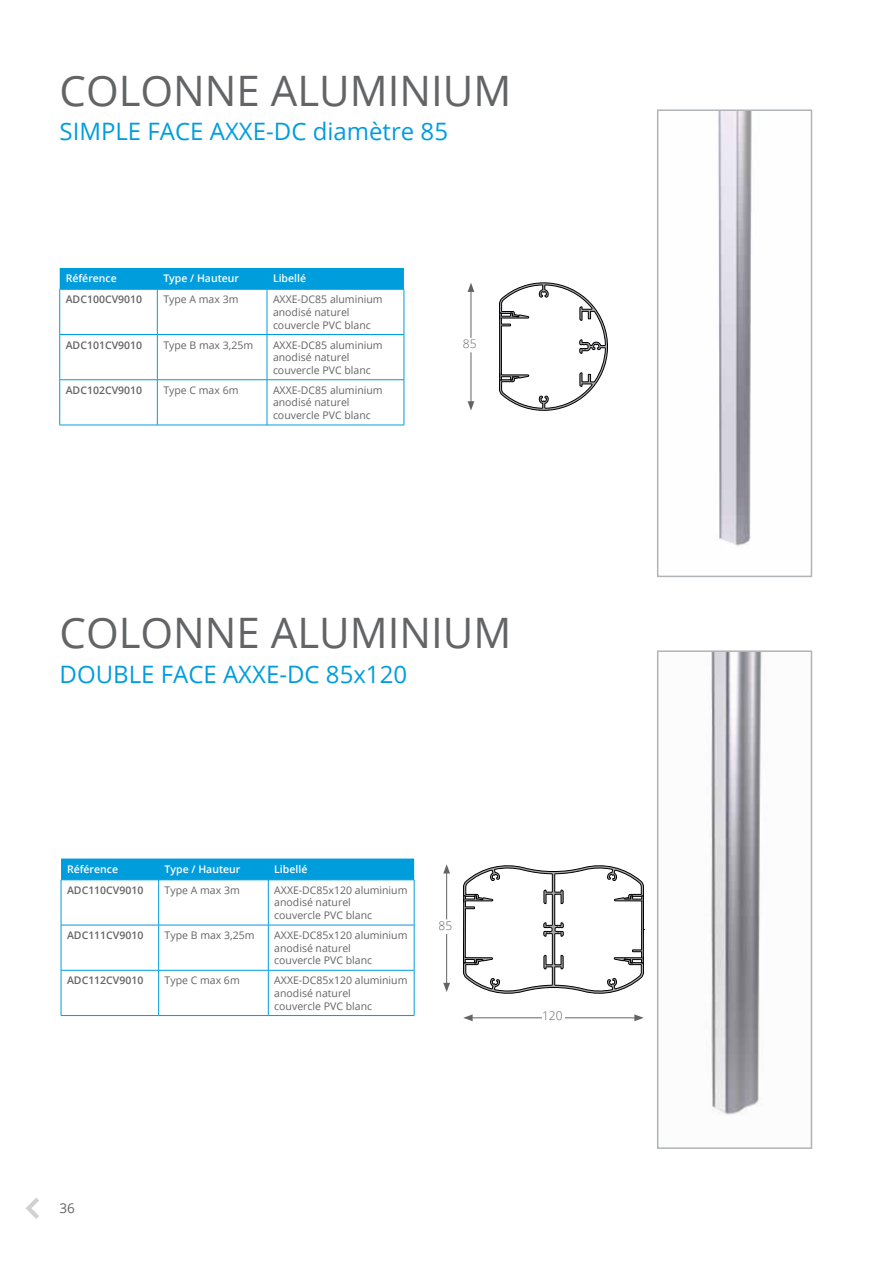
<style>
.page{position:relative;width:893px;height:1263px;background:#fff}
.page>*{position:absolute;margin:0;border:0;box-sizing:border-box;transform-origin:0 0}
.t1{font:42px "Open Sans";color:#636466}
.t2{font:24px "Open Sans";color:#009ddd}
.t3{font:13.5px "Open Sans";color:#636466}
.t4{font:300 12.15px "Open Sans";color:#636466}
.t5{font:300 12px "Open Sans";color:#636466}
.t6{font:10.5px/12.6px "Open Sans";color:#636466}
.t7{font:600 10.5px "Open Sans";color:#636466}
.t8{font:600 10.5px "Open Sans";color:#fff}
</style>
<div class="page">
<svg style="left:26px;top:1198px;width:13px;height:21px"></svg>
<div style="left:60px;top:268px;width:344px;height:21px;background:#009ddd"></div>
<hr style="left:59px;top:380px;width:1px;height:45px;background:#009ddd">
<hr style="left:157px;top:380px;width:1px;height:45px;background:#009ddd">
<hr style="left:267px;top:380px;width:1px;height:45px;background:#009ddd">
<hr style="left:404px;top:380px;width:1px;height:45px;background:#009ddd">
<hr style="left:60px;top:425px;width:97px;height:1px;background:#009ddd">
<hr style="left:157px;top:425px;width:110px;height:1px;background:#009ddd">
<hr style="left:267px;top:425px;width:137px;height:1px;background:#009ddd">
<hr style="left:60px;top:289px;width:97px;height:1px;background:#009ddd">
<hr style="left:59px;top:289px;width:1px;height:45px;background:#009ddd">
<hr style="left:157px;top:289px;width:110px;height:1px;background:#009ddd">
<hr style="left:157px;top:289px;width:1px;height:45px;background:#009ddd">
<hr style="left:267px;top:289px;width:137px;height:1px;background:#009ddd">
<hr style="left:267px;top:289px;width:1px;height:45px;background:#009ddd">
<hr style="left:404px;top:289px;width:1px;height:45px;background:#009ddd">
<hr style="left:60px;top:334px;width:97px;height:1px;background:#009ddd">
<hr style="left:157px;top:334px;width:110px;height:1px;background:#009ddd">
<hr style="left:267px;top:334px;width:137px;height:1px;background:#009ddd">
<hr style="left:59px;top:335px;width:1px;height:45px;background:#009ddd">
<hr style="left:157px;top:335px;width:1px;height:45px;background:#009ddd">
<hr style="left:267px;top:335px;width:1px;height:45px;background:#009ddd">
<hr style="left:404px;top:335px;width:1px;height:45px;background:#009ddd">
<hr style="left:60px;top:379px;width:97px;height:1px;background:#009ddd">
<hr style="left:157px;top:379px;width:110px;height:1px;background:#009ddd">
<hr style="left:267px;top:379px;width:137px;height:1px;background:#009ddd">
<div style="left:61px;top:858px;width:353px;height:21px;background:#009ddd"></div>
<hr style="left:159px;top:879px;width:109px;height:1px;background:#009ddd">
<hr style="left:158px;top:880px;width:1px;height:45px;background:#009ddd">
<hr style="left:268px;top:879px;width:146px;height:1px;background:#009ddd">
<hr style="left:268px;top:880px;width:1px;height:45px;background:#009ddd">
<hr style="left:414px;top:880px;width:1px;height:45px;background:#009ddd">
<hr style="left:159px;top:925px;width:109px;height:1px;background:#009ddd">
<hr style="left:268px;top:925px;width:146px;height:1px;background:#009ddd">
<hr style="left:158px;top:925px;width:1px;height:45px;background:#009ddd">
<hr style="left:268px;top:925px;width:1px;height:45px;background:#009ddd">
<hr style="left:414px;top:925px;width:1px;height:45px;background:#009ddd">
<hr style="left:61px;top:970px;width:1px;height:45px;background:#009ddd">
<hr style="left:159px;top:970px;width:109px;height:1px;background:#009ddd">
<hr style="left:158px;top:970px;width:1px;height:45px;background:#009ddd">
<hr style="left:268px;top:970px;width:146px;height:1px;background:#009ddd">
<hr style="left:268px;top:970px;width:1px;height:45px;background:#009ddd">
<hr style="left:414px;top:970px;width:1px;height:45px;background:#009ddd">
<hr style="left:61px;top:1015px;width:98px;height:1px;background:#009ddd">
<hr style="left:159px;top:1015px;width:109px;height:1px;background:#009ddd">
<hr style="left:268px;top:1015px;width:146px;height:1px;background:#009ddd">
<hr style="left:61px;top:879px;width:98px;height:1px;background:#009ddd">
<hr style="left:61px;top:880px;width:1px;height:45px;background:#009ddd">
<hr style="left:61px;top:925px;width:98px;height:1px;background:#009ddd">
<hr style="left:61px;top:925px;width:1px;height:45px;background:#009ddd">
<hr style="left:61px;top:970px;width:98px;height:1px;background:#009ddd">
<svg style="left:499px;top:283px;width:109px;height:128px"></svg>
<svg style="left:463px;top:865px;width:181px;height:128px"></svg>
<hr style="left:471px;top:290px;width:1px;height:114px;background:#636466">
<svg style="left:468px;top:283px;width:6px;height:9px"></svg>
<svg style="left:468px;top:401px;width:6px;height:9px"></svg>
<div style="left:462px;top:338px;width:17px;height:14px;background:#fff"></div>
<hr style="left:446px;top:871px;width:1px;height:114px;background:#636466">
<svg style="left:443px;top:864px;width:7px;height:9px"></svg>
<svg style="left:443px;top:983px;width:7px;height:9px"></svg>
<div style="left:438px;top:920px;width:16px;height:13px;background:#fff"></div>
<hr style="left:470px;top:1017px;width:167px;height:1px;background:#636466">
<svg style="left:463px;top:1014px;width:10px;height:7px"></svg>
<svg style="left:634px;top:1014px;width:10px;height:7px"></svg>
<div style="left:542px;top:1011px;width:23px;height:13px;background:#fff"></div>
<img style="left:718px;top:112px;width:34px;height:434px">
<div style="left:657px;top:109px;width:155px;height:468px;border:2px solid #b1b4b6"></div>
<img style="left:711px;top:653px;width:51px;height:462px">
<div style="left:657px;top:650px;width:155px;height:499px;border:2px solid #b1b4b6"></div>
<h1 class="t1" style="left:60px;top:62px;width:453px">COLONNE ALUMINIUM</h1>
<h2 class="t2" style="left:60px;top:115px;width:390px">SIMPLE FACE AXXE-DC diamètre 85</h2>
<p class="t8" style="left:66px;top:271px;width:53px">Référence</p>
<p class="t8" style="left:163px;top:271px;width:77px">Type / Hauteur</p>
<p class="t8" style="left:273px;top:271px;width:35px">Libellé</p>
<p class="t7" style="left:66px;top:292px;width:78px">ADC100CV9010</p>
<p class="t6" style="left:163px;top:293px;width:77px">Type A max 3m</p>
<p class="t6" style="left:273px;top:293px;width:111px">AXXE-DC85 aluminium anodisé naturel couvercle PVC blanc</p>
<p class="t7" style="left:66px;top:337px;width:78px">ADC101CV9010</p>
<p class="t6" style="left:163px;top:338px;width:91px">Type B max 3,25m</p>
<p class="t6" style="left:273px;top:338px;width:111px">AXXE-DC85 aluminium anodisé naturel couvercle PVC blanc</p>
<p class="t7" style="left:66px;top:383px;width:78px">ADC102CV9010</p>
<p class="t6" style="left:163px;top:383px;width:77px">Type C max 6m</p>
<p class="t6" style="left:273px;top:383px;width:111px">AXXE-DC85 aluminium anodisé naturel couvercle PVC blanc</p>
<p class="t5" style="left:463px;top:336px;width:15px">85</p>
<h1 class="t1" style="left:60px;top:604px;width:453px">COLONNE ALUMINIUM</h1>
<h2 class="t2" style="left:60px;top:658px;width:349px">DOUBLE FACE AXXE-DC 85x120</h2>
<p class="t8" style="left:67px;top:861px;width:53px">Référence</p>
<p class="t8" style="left:165px;top:861px;width:77px">Type / Hauteur</p>
<p class="t8" style="left:274px;top:861px;width:35px">Libellé</p>
<p class="t7" style="left:67px;top:883px;width:78px">ADC110CV9010</p>
<p class="t6" style="left:165px;top:883px;width:77px">Type A max 3m</p>
<p class="t6" style="left:274px;top:883px;width:135px">AXXE-DC85x120 aluminium anodisé naturel<br>couvercle PVC blanc</p>
<p class="t7" style="left:67px;top:928px;width:78px">ADC111CV9010</p>
<p class="t6" style="left:165px;top:929px;width:91px">Type B max 3,25m</p>
<p class="t6" style="left:274px;top:929px;width:135px">AXXE-DC85x120 aluminium anodisé naturel<br>couvercle PVC blanc</p>
<p class="t7" style="left:67px;top:973px;width:78px">ADC112CV9010</p>
<p class="t6" style="left:165px;top:974px;width:77px">Type C max 6m</p>
<p class="t6" style="left:274px;top:974px;width:135px">AXXE-DC85x120 aluminium anodisé naturel<br>couvercle PVC blanc</p>
<p class="t5" style="left:439px;top:917px;width:15px">85</p>
<p class="t4" style="left:542px;top:1008px;width:22px">120</p>
<p class="t3" style="left:60px;top:1198px;width:17px">36</p>
</div>
